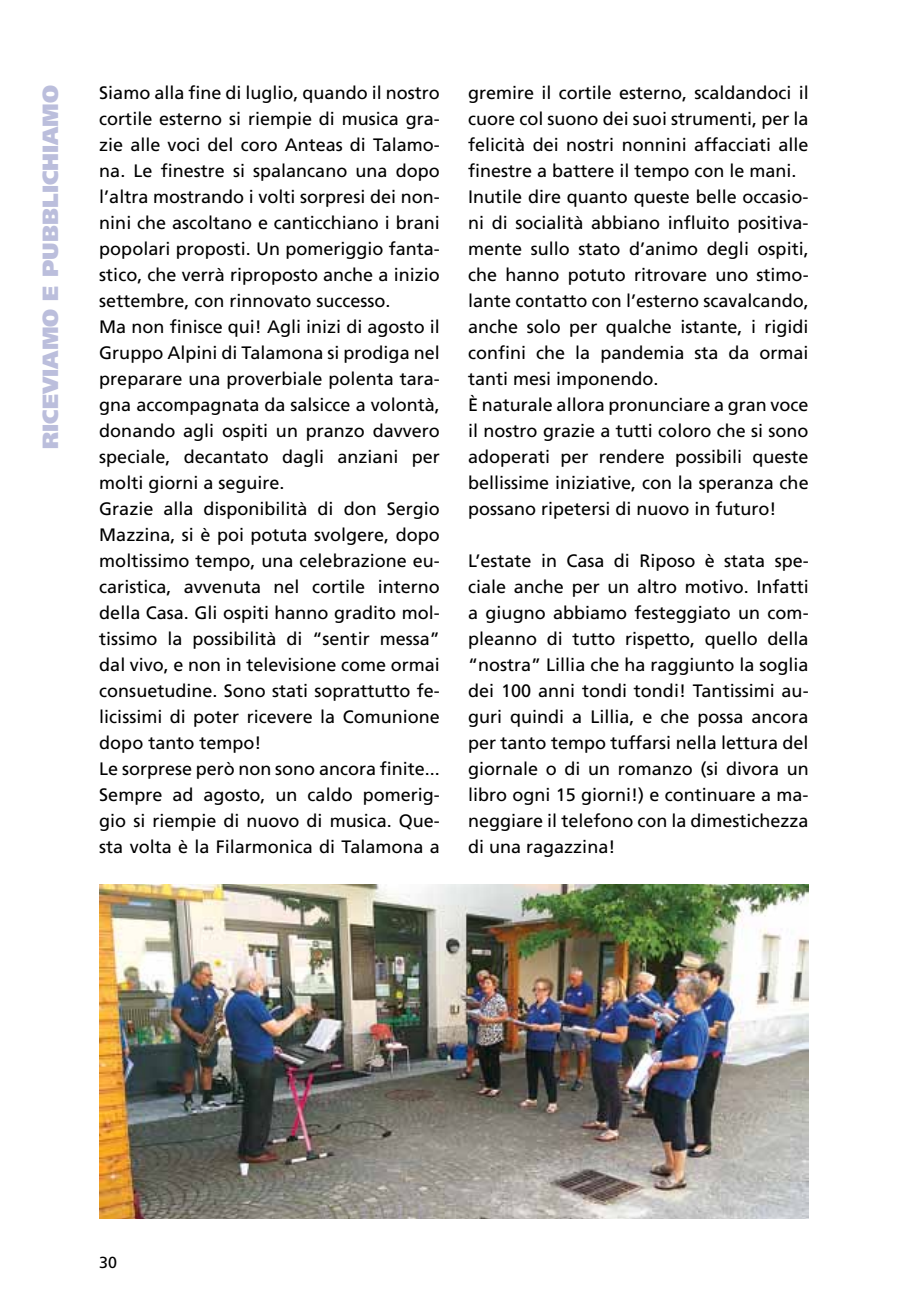
<style>
.page{position:relative;width:908px;height:1304px;background:#fff}
.page>*{position:absolute;margin:0;border:0;box-sizing:border-box;transform-origin:0 0}
.t1{font:900 22px "Frutiger";color:#bbbedc}
.t2{font:18px/26px "Frutiger";color:#000}
.t3{font:16px "Frutiger";color:#000}
</style>
<div class="page">
<img style="left:99px;top:884px;width:709px;height:335px">
<p class="t1" style="left:37px;top:449px;width:365px;rotate:-90deg">riceviamo e pubblichiamo</p>
<p class="t2" style="left:99px;top:80px;width:342px">Siamo alla fine di luglio, quando il nostro cortile esterno si riempie di musica gra&shy;zie alle voci del coro Anteas di Talamo&shy;na. Le finestre si spalancano una dopo l’altra mostrando i volti sorpresi dei non&shy;nini che ascoltano e canticchiano i brani popolari proposti. U n pomeriggio fanta&shy;stico, che verrà riproposto anche a inizio settembre, con rinnovato successo.<br>Ma non finisce qui! Agli inizi di agosto il Gruppo Alpini di Talamona si prodiga nel preparare una proverbiale polenta tara&shy;gna accompagnata da salsicce a volontà, donando agli ospiti un pranzo davvero speciale, decantato dagli anziani per molti giorni a seguire.<br>Grazie alla disponibilità di don Sergio Mazzina, si è poi potuta svolgere, dopo moltissimo tempo, una celebrazione eu&shy;caristica, avvenuta nel cortile interno della Casa. Gli ospiti hanno gradito mol&shy;tissimo la possibilità di “sentir messa” dal vivo, e non in televisione come ormai consuetudine. Sono stati soprattutto fe&shy;licissimi di poter ricevere la Comunione dopo tanto tempo!<br>Le sorprese però non sono ancora finite...<br>Sempre ad agosto, un caldo pomerig&shy;gio si riempie di nuovo di musica. Que&shy;sta volta è la Filarmonica di Talamona a</p>
<p class="t2" style="left:468px;top:79px;width:342px">gremire il cortile esterno, scaldandoci il cuore col suono dei suoi strumenti, per la felicità dei nostri nonnini affacciati alle finestre a battere il tempo con le mani.<br>I nutile dire quanto queste belle occasio&shy;ni di socialità abbiano influito positiva&shy;mente sullo stato d’animo degli ospiti, che hanno potuto ritrovare uno stimo&shy;lante contatto con l’esterno scavalcando, anche solo per qualche istante, i rigidi confini che la pandemia sta da ormai tanti mesi imponendo.<br>È naturale allora pronunciare a gran voce il nostro grazie a tutti coloro che si sono adoperati per rendere possibili queste bellissime iniziative, con la speranza che possano ripetersi di nuovo in futuro!</p>
<p class="t2" style="left:468px;top:547px;width:342px;text-align:justify">L’estate in Casa di Riposo è stata spe&shy;ciale anche per un altro motivo. I nfatti a giugno abbiamo festeggiato un com&shy;pleanno di tutto rispetto, quello della “nostra” Lillia che ha raggiunto la soglia dei 100 anni tondi tondi! Tantissimi au&shy;guri quindi a Lillia, e che possa ancora per tanto tempo tuffarsi nella lettura del giornale o di un romanzo (si divora un libro ogni 15 giorni!) e continuare a ma&shy;neggiare il telefono con la dimestichezza di una ragazzina!</p>
<p class="t3" style="left:99px;top:1253px;width:19px">30</p>
</div>
